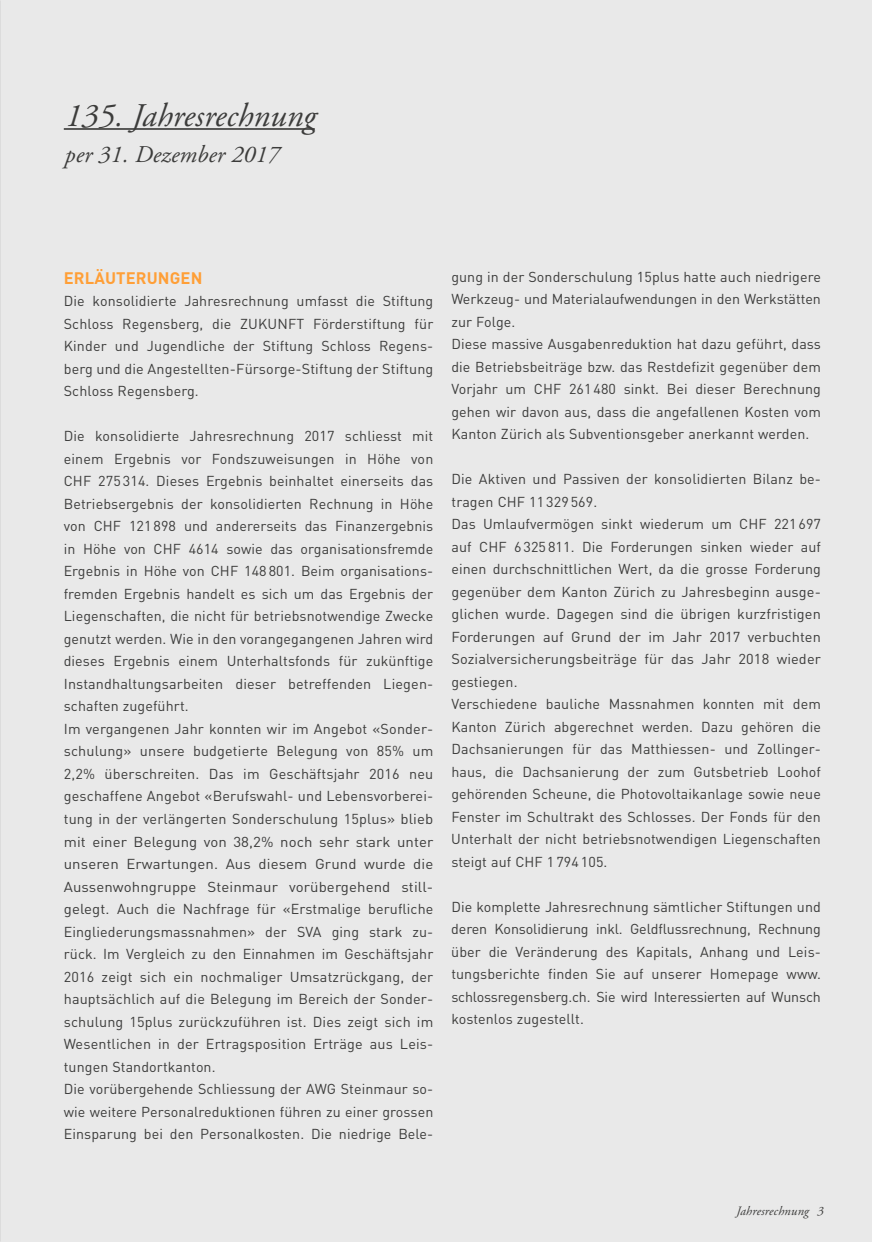
<style>
.page{position:relative;width:872px;height:1242px;background:#e9e9e9}
.page>*{position:absolute;margin:0;border:0;box-sizing:border-box;transform-origin:0 0}
.t1{font:italic 33px "Adobe Garamond";letter-spacing:.005em;color:#3c3c3b}
.t2{font:italic 24px "Adobe Garamond";letter-spacing:.005em;color:#3c3c3b}
.t3{font:700 16.5px "DIN";letter-spacing:.005em;color:#ff9f37}
.t4{font:14.25px/22.5px "DIN";letter-spacing:.005em;color:#3c3c3b}
.t5{font:italic 12.75px "Adobe Garamond";letter-spacing:.015em;color:#3c3c3b}
</style>
<div class="page">
<hr style="left:64px;top:128px;width:251px;height:2px;background:#3c3c3b">
<h1 class="t1" style="left:64px;top:98px;width:252px">135. Jahresrechnung</h1>
<h2 class="t2" style="left:64px;top:141px;width:216px">per 31. Dezember 2017</h2>
<p class="t3" style="left:64px;top:267px;width:140px">ERLÄUTERUNGEN</p>
<p class="t4" style="left:64px;top:290px;width:371px;text-align:justify">Die konsolidierte Jahresrechnung umfasst die Stiftung Schloss Regensberg, die ZUKUNFT Förderstiftung für Kinder und Jugendliche der Stiftung Schloss Regens&shy;berg und die Angestellten-Fürsorge-Stiftung der Stiftung Schloss Regensberg.</p>
<p class="t4" style="left:64px;top:425px;width:371px">Die konsolidierte Jahresrechnung 2017 schliesst mit einem Ergebnis vor Fondszuweisungen in Höhe von CHF 275 314. Dieses Ergebnis beinhaltet einerseits das Betriebsergebnis der konsolidierten Rechnung in Höhe von CHF 121 898 und andererseits das Finanzergebnis in Höhe von CHF 4614 sowie das organisationsfremde Ergebnis in Höhe von CHF 148 801. Beim organisations&shy;fremden Ergebnis handelt es sich um das Ergebnis der Liegenschaften, die nicht für betriebsnotwendige Zwecke genutzt werden. Wie in den vorangegangenen Jahren wird dieses Ergebnis einem Unterhaltsfonds für zukünftige Instandhaltungsarbeiten dieser betreffenden Liegen&shy;schaften zugeführt.<br>Im vergangenen Jahr konnten wir im Angebot «Sonder&shy;schulung» unsere budgetierte Belegung von 85% um 2,2% überschreiten. Das im Geschäftsjahr 2016 neu geschaffene Angebot «Berufswahl- und Lebensvorberei&shy;tung in der verlängerten Sonderschulung 15plus» blieb mit einer Belegung von 38,2% noch sehr stark unter unseren Erwartungen. Aus diesem Grund wurde die Aussenwohngruppe Steinmaur vorübergehend still&shy;gelegt. Auch die Nachfrage für «Erstmalige berufliche Eingliederungsmassnahmen» der SVA ging stark zu&shy;rück. Im Vergleich zu den Einnahmen im Geschäftsjahr 2016 zeigt sich ein nochmaliger Umsatzrückgang, der hauptsächlich auf die Belegung im Bereich der Sonder&shy;schulung 15plus zurückzuführen ist. Dies zeigt sich im Wesentlichen in der Ertragsposition Erträge aus Leis&shy;tungen Standortkanton.<br>Die vorübergehende Schliessung der AWG Steinmaur so&shy;wie weitere Personalreduktionen führen zu einer grossen Einsparung bei den Personalkosten. Die niedrige Bele-</p>
<p class="t4" style="left:451px;top:265px;width:371px">gung in der Sonderschulung 15plus hatte auch niedrigere Werkzeug- und Materialaufwendungen in den Werkstätten zur Folge.<br>Diese massive Ausgabenreduktion hat dazu geführt, dass die Betriebsbeiträge bzw. das Restdefizit gegenüber dem Vorjahr um CHF 261 480 sinkt. Bei dieser Berechnung gehen wir davon aus, dass die angefallenen Kosten vom Kanton Zürich als Subventionsgeber anerkannt werden.</p>
<p class="t4" style="left:451px;top:467px;width:371px">Die Aktiven und Passiven der konsolidierten Bilanz be&shy;tragen CHF 11 329 569.<br>Das Umlaufvermögen sinkt wiederum um CHF 221 697 auf CHF 6 325 811. Die Forderungen sinken wieder auf einen durchschnittlichen Wert, da die grosse Forderung gegenüber dem Kanton Zürich zu Jahresbeginn ausge&shy;glichen wurde. Dagegen sind die übrigen kurzfristigen Forderungen auf Grund der im Jahr 2017 verbuchten Sozialversicherungsbeiträge für das Jahr 2018 wieder gestiegen.<br>Verschiedene bauliche Massnahmen konnten mit dem Kanton Zürich abgerechnet werden. Dazu gehören die Dachsanierungen für das Matthiessen- und Zollinger&shy;haus, die Dachsanierung der zum Gutsbetrieb Loohof gehörenden Scheune, die Photovoltaikanlage sowie neue Fenster im Schultrakt des Schlosses. Der Fonds für den Unterhalt der nicht betriebsnotwendigen Liegenschaften steigt auf CHF 1 794 105.</p>
<p class="t4" style="left:451px;top:895px;width:371px;text-align:justify">Die komplette Jahresrechnung sämtlicher Stiftungen und deren Konsolidierung inkl. Geldflussrechnung, Rechnung über die Veränderung des Kapitals, Anhang und Leis&shy;tungsberichte finden Sie auf unserer Homepage www. schlossregensberg.ch. Sie wird Interessierten auf Wunsch kostenlos zugestellt.</p>
<p class="t5" style="left:735px;top:1204px;width:89px">Jahresrechnung 3</p>
</div>
